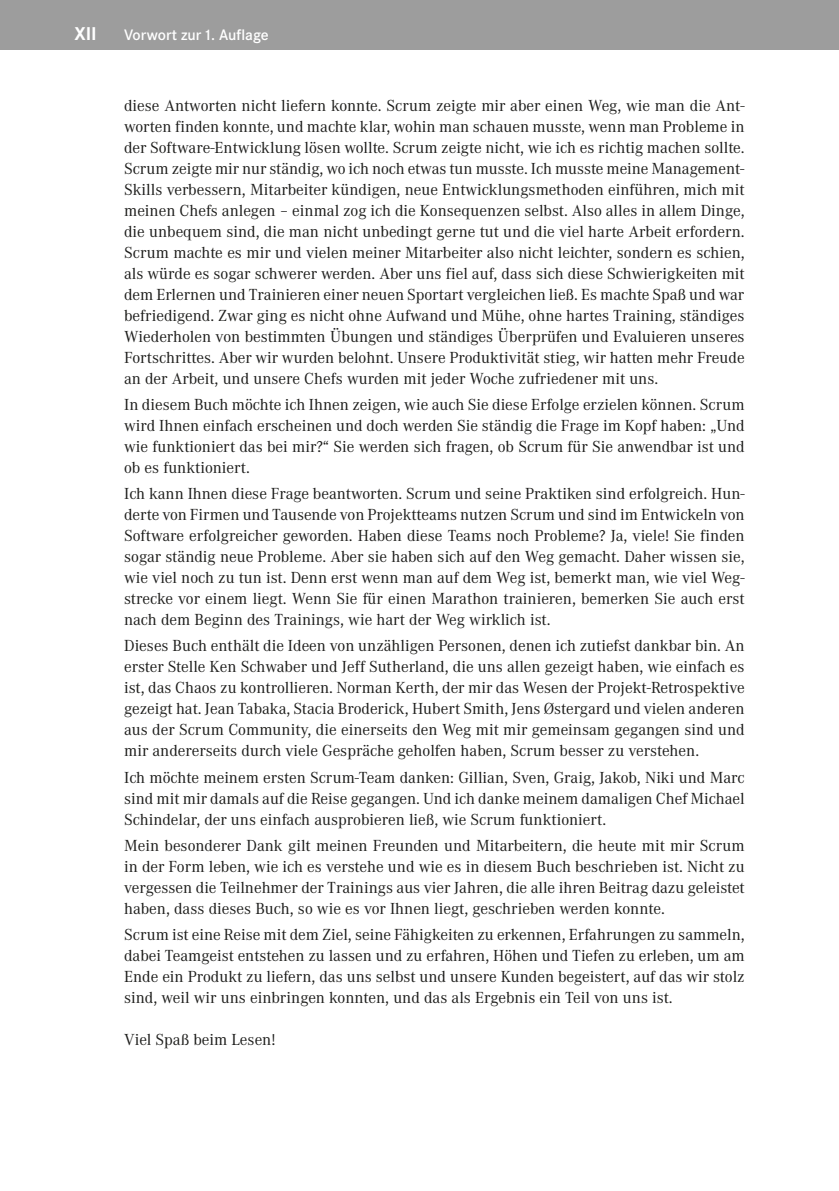
<style>
.page{position:relative;width:839px;height:1191px;background:#fff}
.page>*{position:absolute;margin:0;border:0;box-sizing:border-box;transform-origin:0 0}
.t1{font:700 19.25px "Corporate S Pro";color:#fff}
.t2{font:16.62px/21px "Corporate A Pro";color:#1d1d1b;text-align:justify}
.t3{font:600 15.75px "Corporate S Pro";color:#fff}
</style>
<div class="page">
<hr style="left:838px;top:0;width:1px;height:50px;background:#9d9d9d">
<div style="left:0;top:0;width:838px;height:50px;background:#9d9d9d"></div>
<p class="t1" style="left:74px;top:18px;width:24px">XII</p>
<p class="t3" style="left:124px;top:23px;width:146px">Vorwort zur 1. Auflage</p>
<p class="t2" style="left:124px;top:94px;width:622px">diese Antworten nicht liefern konnte. Scrum zeigte mir aber einen Weg, wie man die Ant&shy;worten finden konnte, und machte klar, wohin man schauen musste, wenn man Probleme in der Software-Entwicklung lösen wollte. Scrum zeigte nicht, wie ich es richtig machen sollte.<br>Scrum zeigte mir nur ständig, wo ich noch etwas tun musste. Ich musste meine Management-Skills verbessern, Mitarbeiter kündigen, neue Entwicklungsmethoden einführen, mich mit meinen Chefs anlegen – einmal zog ich die Konsequenzen selbst. Also alles in allem Dinge, die unbequem sind, die man nicht unbedingt gerne tut und die viel harte Arbeit erfordern.<br>Scrum machte es mir und vielen meiner Mitarbeiter also nicht leichter, sondern es schien, als würde es sogar schwerer werden. Aber uns fiel auf, dass sich diese Schwierigkeiten mit dem Erlernen und Trainieren einer neuen Sportart vergleichen ließ. Es machte Spaß und war befriedigend. Zwar ging es nicht ohne Aufwand und Mühe, ohne hartes Training, ständiges Wiederholen von bestimmten Übungen und ständiges Überprüfen und Evaluieren unseres Fortschrittes. Aber wir wurden belohnt. Unsere Produktivität stieg, wir hatten mehr Freude an der Arbeit, und unsere Chefs wurden mit jeder Woche zufriedener mit uns.</p>
<p class="t2" style="left:124px;top:393px;width:622px">In diesem Buch möchte ich Ihnen zeigen, wie auch Sie diese Erfolge erzielen können. Scrum wird Ihnen einfach erscheinen und doch werden Sie ständig die Frage im Kopf haben: „Und wie funktioniert das bei mir?“ Sie werden sich fragen, ob Scrum für Sie anwendbar ist und ob es funktioniert.</p>
<p class="t2" style="left:124px;top:482px;width:622px">Ich kann Ihnen diese Frage beantworten. Scrum und seine Praktiken sind erfolgreich. Hun&shy;derte von Firmen und Tausende von Projektteams nutzen Scrum und sind im Entwickeln von Software erfolgreicher geworden. Haben diese Teams noch Probleme? Ja, viele! Sie finden sogar ständig neue Probleme. Aber sie haben sich auf den Weg gemacht. Daher wissen sie, wie viel noch zu tun ist. Denn erst wenn man auf dem Weg ist, bemerkt man, wie viel Weg&shy;strecke vor einem liegt. Wenn Sie für einen Marathon trainieren, bemerken Sie auch erst nach dem Beginn des Trainings, wie hart der Weg wirklich ist.</p>
<p class="t2" style="left:124px;top:634px;width:622px">Dieses Buch enthält die Ideen von unzähligen Personen, denen ich zutiefst dankbar bin. An erster Stelle Ken Schwaber und Jeff Sutherland, die uns allen gezeigt haben, wie einfach es ist, das Chaos zu kontrollieren. Norman Kerth, der mir das Wesen der Projekt-Retrospektive gezeigt hat. Jean Tabaka, Stacia Broderick, Hubert Smith, Jens Østergard und vielen anderen aus der Scrum Community, die einerseits den Weg mit mir gemeinsam gegangen sind und mir andererseits durch viele Gespräche geholfen haben, Scrum besser zu verstehen.</p>
<p class="t2" style="left:124px;top:766px;width:622px">Ich möchte meinem ersten Scrum-Team danken: Gillian, Sven, Graig, Jakob, Niki und Marc sind mit mir damals auf die Reise gegangen. Und ich danke meinem damaligen Chef Michael Schindelar, der uns einfach ausprobieren ließ, wie Scrum funktioniert.</p>
<p class="t2" style="left:124px;top:834px;width:622px">Mein besonderer Dank gilt meinen Freunden und Mitarbeitern, die heute mit mir Scrum in der Form leben, wie ich es verstehe und wie es in diesem Buch beschrieben ist. Nicht zu vergessen die Teilnehmer der Trainings aus vier Jahren, die alle ihren Beitrag dazu geleistet haben, dass dieses Buch, so wie es vor Ihnen liegt, geschrieben werden konnte.</p>
<p class="t2" style="left:124px;top:923px;width:622px">Scrum ist eine Reise mit dem Ziel, seine Fähigkeiten zu erkennen, Erfahrungen zu sammeln, dabei Teamgeist entstehen zu lassen und zu erfahren, Höhen und Tiefen zu erleben, um am Ende ein Produkt zu liefern, das uns selbst und unsere Kunden begeistert, auf das wir stolz sind, weil wir uns einbringen konnten, und das als Ergebnis ein Teil von uns ist.</p>
<p class="t2" style="left:124px;top:1028px;width:153px">Viel Spaß beim Lesen!</p>
</div>
